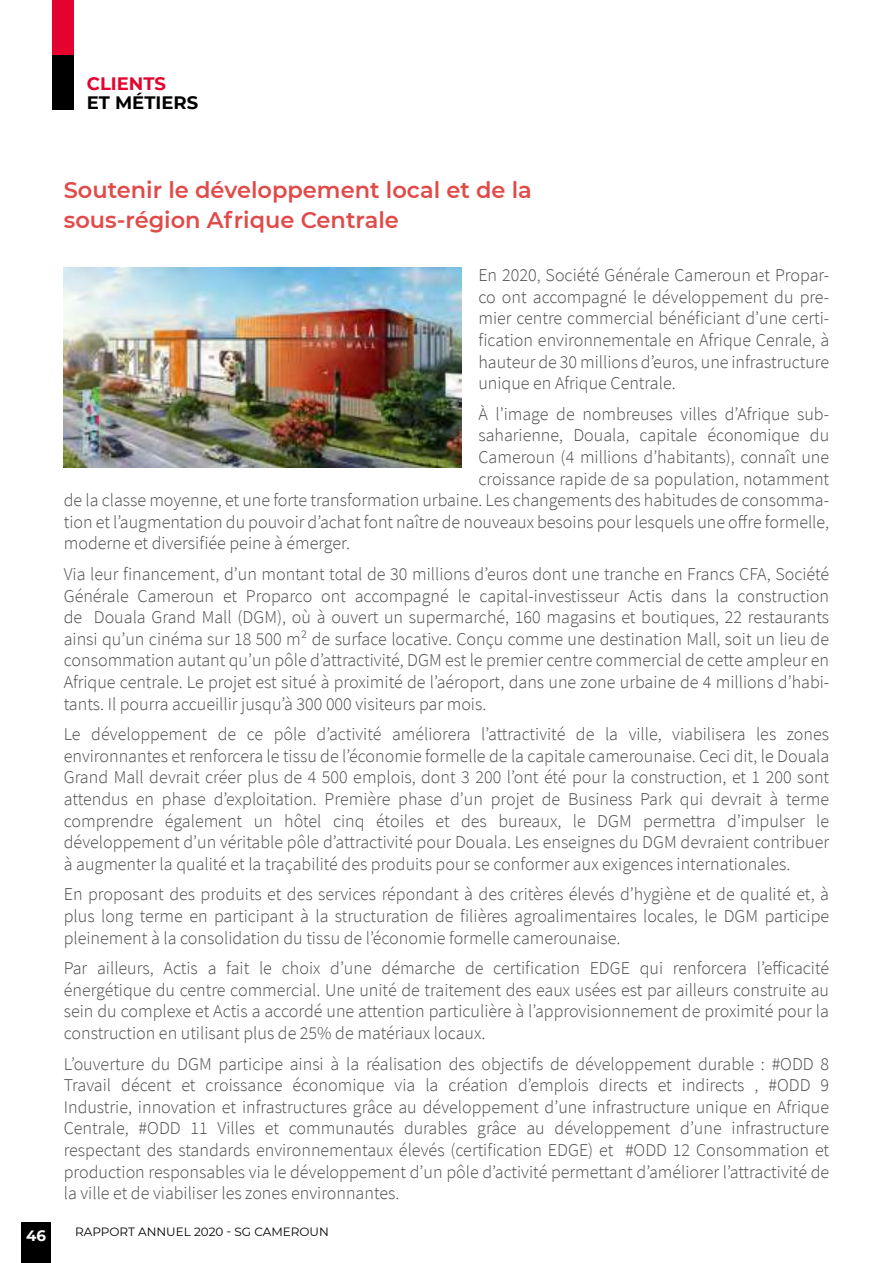
<style>
.page{position:relative;width:893px;height:1263px;background:#fff}
.page>*{position:absolute;margin:0;border:0;box-sizing:border-box;transform-origin:0 0}
.t1{font:600 22.5px/30px "Montserrat";color:#e04b49}
.t2{font:300 18px/21.6px "Source Sans Pro";color:#4a4a49;text-align:justify}
.t3{font:700 18px "Montserrat";color:#000}
.t4{font:700 18px "Montserrat";color:#e4032e}
.t5{font:700 15px "Montserrat";color:#fff}
.t6{font:12px "Montserrat";color:#000}
</style>
<div class="page">
<div style="left:52px;top:0;width:22px;height:55px;background:#e4032e"></div>
<div style="left:52px;top:55px;width:22px;height:55px;background:#000"></div>
<div style="left:21px;top:1222px;width:30px;height:41px;background:#000"></div>
<img style="left:64px;top:268px;width:397px;height:200px">
<p class="t4" style="left:87px;top:70px;width:81px">CLIENTS</p>
<p class="t3" style="left:87px;top:90px;width:113px">ET MÉTIERS</p>
<p class="t1" style="left:64px;top:174px;width:470px">Soutenir le développement local et de la sous-région Afrique Centrale</p>
<p class="t2" style="left:478px;top:264px;width:352px">En 2020, Société Générale Cameroun et Propar&shy;co ont accompagné le développement du pre&shy;mier centre commercial bénéficiant d’une certi&shy;fication environnementale en Afrique Cenrale, à hauteur de 30 millions d’euros, une infrastructure unique en Afrique Centrale.</p>
<p class="t2" style="left:478px;top:403px;width:352px">À l’image de nombreuses villes d’Afrique sub-</p>
<p class="t2" style="left:478px;top:425px;width:352px">saharienne, Douala, capitale économique du</p>
<p class="t2" style="left:478px;top:446px;width:352px">Cameroun (4 millions d’habitants), connaît une</p>
<p class="t2" style="left:478px;top:468px;width:352px">croissance rapide de sa population, notamment</p>
<p class="t2" style="left:64px;top:489px;width:767px">de la classe moyenne, et une forte transformation urbaine. Les changements des habitudes de consomma-</p>
<p class="t2" style="left:64px;top:511px;width:767px">tion et l’augmentation du pouvoir d’achat font naître de nouveaux besoins pour lesquels une offre formelle,</p>
<p class="t2" style="left:64px;top:533px;width:288px">moderne et diversifiée peine à émerger.</p>
<p class="t2" style="left:64px;top:563px;width:767px">Via leur financement, d’un montant total de 30 millions d’euros dont une tranche en Francs CFA, Société Générale Cameroun et Proparco ont accompagné le capital-investisseur Actis dans la construction de Douala Grand Mall (DGM), où à ouvert un supermarché, 160 magasins et boutiques, 22 restaurants ainsi qu’un cinéma sur 18 500 m² de surface locative. Conçu comme une destination Mall, soit un lieu de consommation autant qu’un pôle d’attractivité, DGM est le premier centre commercial de cette ampleur en Afrique centrale. Le projet est situé à proximité de l’aéroport, dans une zone urbaine de 4 millions d’habi&shy;tants. Il pourra accueillir jusqu’à 300 000 visiteurs par mois.</p>
<p class="t2" style="left:64px;top:723px;width:767px">Le développement de ce pôle d’activité améliorera l’attractivité de la ville, viabilisera les zones environnantes et renforcera le tissu de l’économie formelle de la capitale camerounaise. Ceci dit, le Douala Grand Mall devrait créer plus de 4 500 emplois, dont 3 200 l’ont été pour la construction, et 1 200 sont attendus en phase d’exploitation. Première phase d’un projet de Business Park qui devrait à terme comprendre également un hôtel cinq étoiles et des bureaux, le DGM permettra d’impulser le développement d’un véritable pôle d’attractivité pour Douala. Les enseignes du DGM devraient contribuer à augmenter la qualité et la traçabilité des produits pour se conformer aux exigences internationales.</p>
<p class="t2" style="left:64px;top:884px;width:767px">En proposant des produits et des services répondant à des critères élevés d’hygiène et de qualité et, à plus long terme en participant à la structuration de filières agroalimentaires locales, le DGM participe pleinement à la consolidation du tissu de l’économie formelle camerounaise.</p>
<p class="t2" style="left:64px;top:957px;width:767px">Par ailleurs, Actis a fait le choix d’une démarche de certification EDGE qui renforcera l’efficacité énergétique du centre commercial. Une unité de traitement des eaux usées est par ailleurs construite au sein du complexe et Actis a accordé une attention particulière à l’approvisionnement de proximité pour la construction en utilisant plus de 25% de matériaux locaux.</p>
<p class="t2" style="left:64px;top:1053px;width:767px">L’ouverture du DGM participe ainsi à la réalisation des objectifs de développement durable : #ODD 8<br>Travail décent et croissance économique via la création d’emplois directs et indirects , #ODD 9<br>Industrie, innovation et infrastructures grâce au développement d’une infrastructure unique en Afrique Centrale, #ODD 11 Villes et communautés durables grâce au développement d’une infrastructure respectant des standards environnementaux élevés (certification EDGE) et #ODD 12 Consommation et production responsables via le développement d’un pôle d’activité permettant d’améliorer l’attractivité de la ville et de viabiliser les zones environnantes.</p>
<p class="t5" style="left:26px;top:1225px;width:21px">46</p>
<p class="t6" style="left:75px;top:1223px;width:255px">RAPPORT ANNUEL 2020 - SG CAMEROUN</p>
</div>
